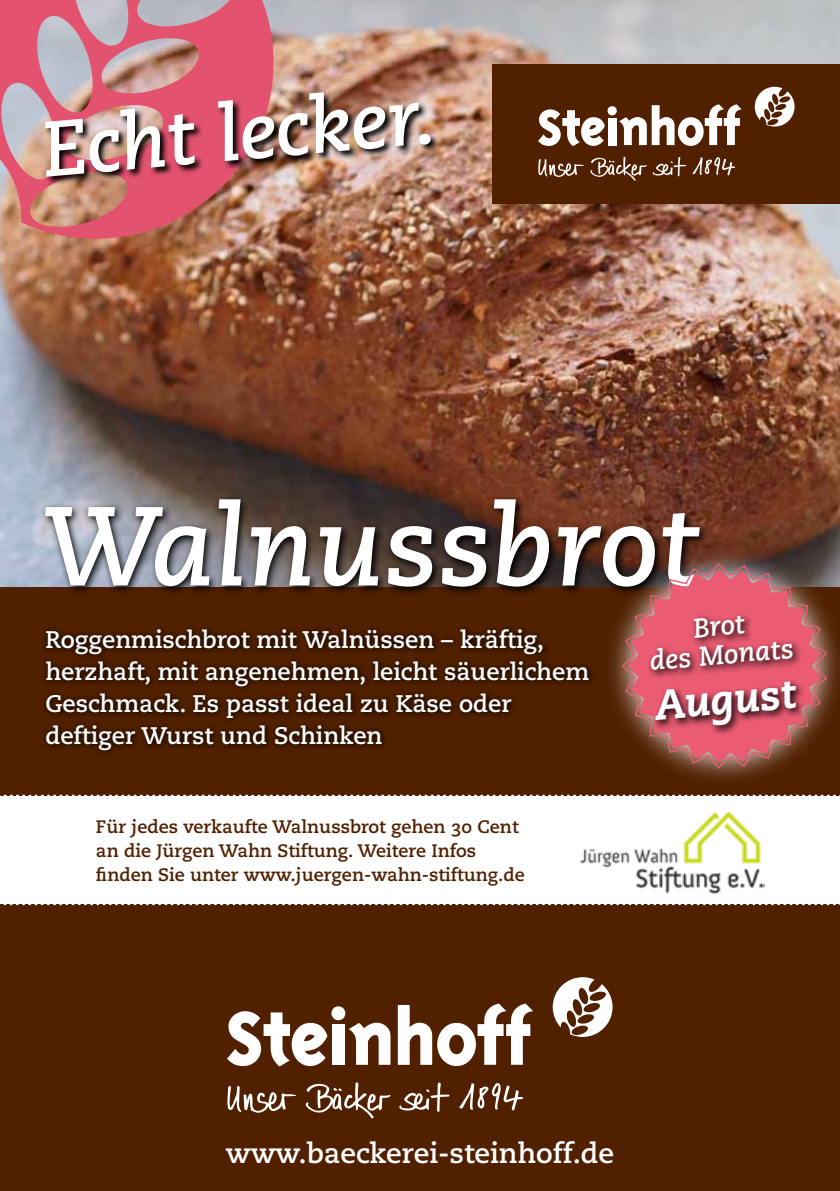
<style>
.page{position:relative;width:840px;height:1191px;background:#fff}
.page>*{position:absolute;margin:0;border:0;box-sizing:border-box;transform-origin:0 0}
.t1{font:112px "Caecilia Bold Italic Os F";color:#fff}
.t2{font:78px "Caecilia Bold Italic Os F";color:#fff}
.t3{font:41.6px "Caecilia Heavy Italic Os F";color:#fff}
.t4{font:28px "Caecilia Bold Os F";color:#fff}
.t5{font:27.2px/28.6px "Caecilia Bold Italic Os F";color:#fff;text-align:center}
.t6{font:24px/32px "Caecilia Bold Os F";color:#fff}
.t7{font:18px/24px "Caecilia Bold Os F";color:#512000}
</style>
<div class="page">
<div style="left:0;top:586px;width:839px;height:605px;background:#512000"></div>
<img style="left:0;top:0;width:839px;height:586px">
<svg style="left:0;top:0;width:273px;height:239px;background:#ce7f87"></svg>
<svg style="left:459px;top:1083px;width:64px;height:27px"></svg>
<svg style="left:227px;top:1086px;width:69px;height:26px"></svg>
<svg style="left:399px;top:1082px;width:50px;height:29px"></svg>
<svg style="left:305px;top:1082px;width:85px;height:36px"></svg>
<svg style="left:552px;top:977px;width:60px;height:60px"></svg>
<svg style="left:227px;top:1006px;width:163px;height:60px"></svg>
<svg style="left:397px;top:1003px;width:136px;height:63px"></svg>
<img style="left:44px;top:91px;width:395px;height:95px">
<svg style="left:44px;top:627px;width:548px;height:126px"></svg>
<svg style="left:40px;top:495px;width:669px;height:99px;background:#4c3d39"></svg>
<div style="left:600px;top:541px;width:239px;height:249px;background:#fff;opacity:.95"></div>
<svg style="left:620px;top:562px;width:207px;height:208px"></svg>
<svg style="left:624px;top:566px;width:199px;height:200px;background:#9f5150"></svg>
<svg style="left:646px;top:611px;width:160px;height:124px;background:#c04c5e"></svg>
<div style="left:0;top:796px;width:839px;height:107px;background:#fff"></div>
<svg style="left:0;top:903px;width:840px;height:2px"></svg>
<svg style="left:0;top:794px;width:840px;height:2px"></svg>
<img style="left:579px;top:811px;width:184px;height:83px">
<div style="left:492px;top:64px;width:347px;height:139px;background:#512000"></div>
<svg style="left:692px;top:157px;width:42px;height:18px"></svg>
<svg style="left:538px;top:159px;width:45px;height:18px"></svg>
<svg style="left:652px;top:157px;width:33px;height:19px"></svg>
<svg style="left:590px;top:157px;width:56px;height:24px"></svg>
<svg style="left:754px;top:87px;width:40px;height:39px"></svg>
<svg style="left:538px;top:104px;width:203px;height:42px"></svg>
<h2 class="t2" style="left:38px;top:104px;width:396px;rotate:-5deg">Echt lecker.</h2>
<h1 class="t1" style="left:43px;top:481px;width:658px">Walnussbrot</h1>
<p class="t5" style="left:645px;top:618px;width:146px;rotate:-5deg">Brot<br>des Monats</p>
<h3 class="t3" style="left:652px;top:681px;width:143px;rotate:-5deg">August</h3>
<p class="t6" style="left:45px;top:623px;width:545px">Roggenmischbrot mit Walnüssen – kräftig, herzhaft, mit angenehmen, leicht säuerlichem Geschmack. Es passt ideal zu Käse oder deftiger Wurst und Schinken</p>
<p class="t7" style="left:96px;top:815px;width:430px">Für jedes verkaufte Walnussbrot gehen 30 Cent an die Jürgen Wahn Stiftung. Weitere Infos finden Sie unter www.juergen-wahn-stiftung.de</p>
<p class="t4" style="left:226px;top:1137px;width:389px">www.baeckerei-steinhoff.de</p>
</div>
